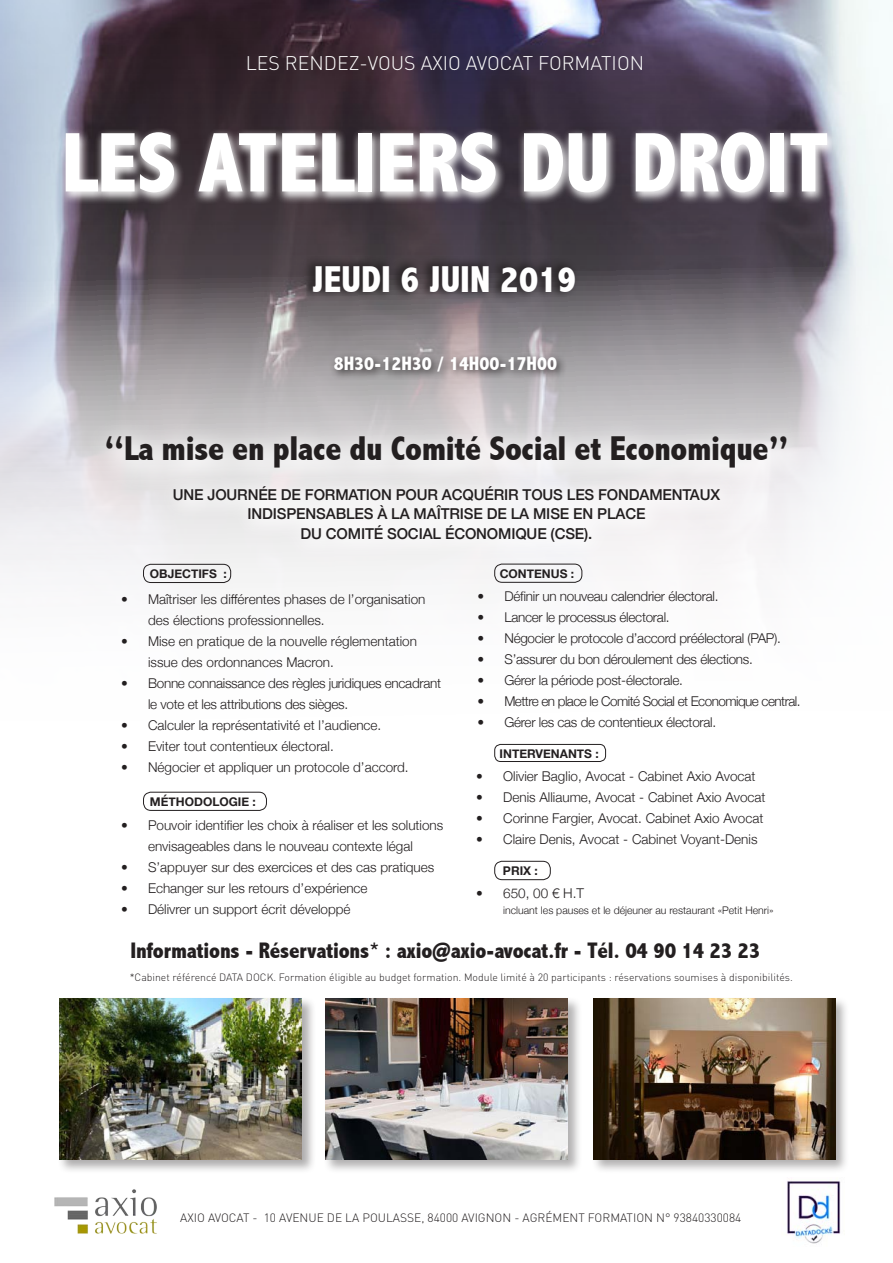
<style>
.page{position:relative;width:893px;height:1263px;background:#fff}
.page>*{position:absolute;margin:0;border:0;box-sizing:border-box;transform-origin:0 0}
.t1{font:800 condensed 85.5px "Abadi";color:#fff}
.t2{font:800 condensed 37.5px "Abadi";color:#fff}
.t3{font:800 condensed 34.5px "Abadi";letter-spacing:-.01em;color:#231f20}
.t4{font:800 condensed 22.5px "Abadi";letter-spacing:-.01em;color:#231f20}
.t5{font:300 19.5px "DIN";color:#fff}
.t6{font:800 condensed 19.5px "Abadi";color:#fff}
.t7{font:500 15px/19.5px "Helvetica Neue";letter-spacing:-.01em;color:#231f20;text-align:center}
.t8{font:300 13.5px/21px "Helvetica Neue";color:#231f20}
.t9{font:300 13.5px/21px "Helvetica Neue";letter-spacing:-.02em;color:#231f20}
.t10{font:300 13.5px "Helvetica Neue";letter-spacing:-.04em;color:#231f20}
.t11{font:300 12px "DIN";color:#231f20}
.t12{font:700 12px "Helvetica Neue";color:#231f20}
.t13{font:300 10.5px "DIN";color:#231f20}
.t14{font:300 10.5px "Helvetica Neue";color:#231f20}
</style>
<div class="page">
<img style="left:0;top:0;width:893px;height:762px">
<div style="left:300px;top:256px;width:280px;height:44px;background:#231f20;opacity:.78"></div>
<img style="left:54px;top:1189px;width:103px;height:45px">
<svg style="left:84px;top:416px;width:733px;height:86px"></svg>
<div style="left:159px;top:472px;width:582px;height:90px;background:linear-gradient(to right,#eeedee,#f6f4f6)"></div>
<div style="left:59px;top:127px;width:780px;height:78px;background:#fff;opacity:.91"></div>
<div style="left:143px;top:564px;width:88px;height:19px;border:1px solid #231f20;border-radius:8px"></div>
<div style="left:494px;top:564px;width:88px;height:19px;border:1px solid #231f20;border-radius:8px"></div>
<div style="left:143px;top:792px;width:124px;height:19px;border:1px solid #231f20;border-radius:8px"></div>
<div style="left:494px;top:744px;width:112px;height:18px;border:1px solid #231f20;border-radius:6px"></div>
<div style="left:330px;top:352px;width:238px;height:30px;background:#231f20;opacity:.87"></div>
<div style="left:494px;top:861px;width:57px;height:19px;border:1px solid #231f20;border-radius:7px"></div>
<img style="left:787px;top:1181px;width:54px;height:63px">
<div style="left:57px;top:996px;width:259px;height:178px;background:#231f20;opacity:.37"></div>
<img style="left:59px;top:998px;width:243px;height:162px">
<div style="left:323px;top:996px;width:259px;height:178px;background:#231f20;opacity:.35"></div>
<img style="left:325px;top:998px;width:243px;height:162px">
<div style="left:591px;top:996px;width:259px;height:177px;background:#231f20;opacity:.35"></div>
<img style="left:593px;top:998px;width:243px;height:162px">
<p class="t5" style="left:246px;top:51px;width:400px">LES RENDEZ-VOUS AXIO AVOCAT FORMATION</p>
<p class="t1" style="left:62px;top:113px;width:769px">LES ATELIERS DU DROIT</p>
<p class="t2" style="left:312px;top:258px;width:266px">JEUDI 6 JUIN 2019</p>
<p class="t6" style="left:334px;top:352px;width:225px">8H30-12H30 / 14H00-17H00</p>
<p class="t3" style="left:105px;top:429px;width:685px">‘‘La mise en place du Comité Social et Economique’’</p>
<p class="t7" style="left:173px;top:483px;width:549px">UNE JOURNÉE DE FORMATION POUR ACQUÉRIR TOUS LES FONDAMENTAUX<br>INDISPENSABLES À LA MAÎTRISE DE LA MISE EN PLACE<br>DU COMITÉ SOCIAL ÉCONOMIQUE (CSE).</p>
<p class="t12" style="left:150px;top:564px;width:78px">OBJECTIFS :</p>
<p class="t12" style="left:500px;top:564px;width:76px">CONTENUS :</p>
<p class="t9" style="left:477px;top:585px;width:243px">• Définir un nouveau calendrier électoral.</p>
<p class="t9" style="left:477px;top:606px;width:194px">• Lancer le processus électoral.</p>
<p class="t9" style="left:477px;top:627px;width:305px">• Négocier le protocole d’accord préélectoral (PAP).</p>
<p class="t9" style="left:477px;top:648px;width:277px">• S’assurer du bon déroulement des élections.</p>
<p class="t9" style="left:477px;top:669px;width:207px">• Gérer la période post-électorale.</p>
<p class="t10" style="left:477px;top:690px;width:325px">• Mettre en place le Comité Social et Economique central.</p>
<p class="t9" style="left:477px;top:711px;width:240px">• Gérer les cas de contentieux électoral.</p>
<p class="t8" style="left:148px;top:588px;width:279px;text-indent:-27px">• Maîtriser les différentes phases de l’organisation des élections professionnelles.</p>
<p class="t8" style="left:148px;top:630px;width:270px;text-indent:-27px">• Mise en pratique de la nouvelle réglementation issue des ordonnances Macron.</p>
<p class="t9" style="left:148px;top:672px;width:295px;text-indent:-27px">• Bonne connaissance des règles juridiques encadrant le vote et les attributions des sièges.</p>
<p class="t8" style="left:121px;top:714px;width:262px">• Calculer la représentativité et l’audience.</p>
<p class="t8" style="left:121px;top:735px;width:214px">• Eviter tout contentieux électoral.</p>
<p class="t8" style="left:121px;top:756px;width:289px">• Négocier et appliquer un protocole d’accord.</p>
<p class="t12" style="left:500px;top:744px;width:101px">INTERVENANTS :</p>
<p class="t8" style="left:476px;top:765px;width:281px">• Olivier Baglio, Avocat - Cabinet Axio Avocat</p>
<p class="t8" style="left:476px;top:786px;width:291px">• Denis Alliaume, Avocat - Cabinet Axio Avocat</p>
<p class="t8" style="left:476px;top:807px;width:289px">• Corinne Fargier, Avocat. Cabinet Axio Avocat</p>
<p class="t8" style="left:476px;top:828px;width:283px">• Claire Denis, Avocat - Cabinet Voyant-Denis</p>
<p class="t12" style="left:150px;top:792px;width:107px">MÉTHODOLOGIE :</p>
<p class="t8" style="left:121px;top:814px;width:324px;text-align:center">• Pouvoir identifier les choix à réaliser et les solutions envisageables dans le nouveau contexte légal</p>
<p class="t8" style="left:121px;top:856px;width:315px">• S’appuyer sur des exercices et des cas pratiques</p>
<p class="t8" style="left:121px;top:877px;width:248px">• Echanger sur les retours d’expérience</p>
<p class="t8" style="left:121px;top:898px;width:231px">• Délivrer un support écrit développé</p>
<p class="t4" style="left:130px;top:938px;width:631px">Informations - Réservations* : axio@axio-avocat.fr - Tél. 04 90 14 23 23</p>
<p class="t13" style="left:130px;top:970px;width:665px">*Cabinet référencé DATA DOCK. Formation éligible au budget formation. Module limité à 20 participants : réservations soumises à disponibilités.</p>
<p class="t12" style="left:503px;top:861px;width:36px">PRIX :</p>
<p class="t8" style="left:476px;top:882px;width:109px">• 650, 00 € H.T</p>
<p class="t14" style="left:503px;top:902px;width:272px">incluant les pauses et le déjeuner au restaurant «Petit Henri»</p>
<p class="t11" style="left:180px;top:1210px;width:563px">AXIO AVOCAT - 10 AVENUE DE LA POULASSE, 84000 AVIGNON - AGRÉMENT FORMATION N° 93840330084</p>
</div>
